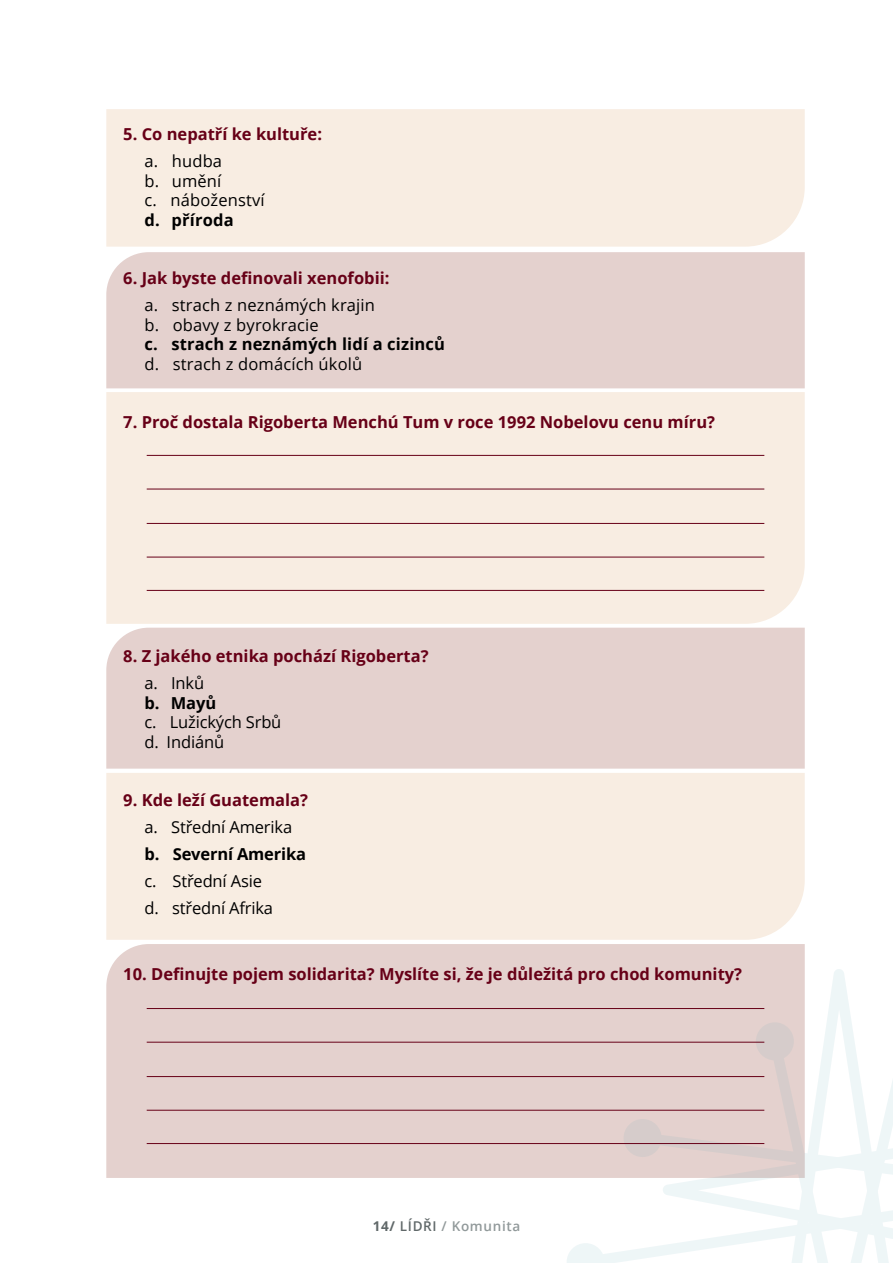
<style>
.page{position:relative;width:893px;height:1263px;background:#fff}
.page>*{position:absolute;margin:0;border:0;box-sizing:border-box;transform-origin:0 0}
.t1{font:700 16.5px "Open Sans";color:#670017}
.t2{font:16.5px/19.5px "Open Sans";letter-spacing:.01em;color:#000}
.t3{font:16.5px/19.5px "Open Sans";letter-spacing:-.01em;color:#000}
.t4{font:700 16.5px "Open Sans";letter-spacing:.01em;color:#000}
.t5{font:700 16.5px "Open Sans";letter-spacing:-.01em;color:#000}
.t6{font:600 13.5px "Open Sans";letter-spacing:.05em;color:#91999a}
.s1{font-weight:700;color:#606869}
.s2{color:#606869}
</style>
<div class="page">
<div style="left:106px;top:944px;width:699px;height:234px;background:#e4d1ce"></div>
<div style="left:106px;top:392px;width:699px;height:232px;background:#f8ede2"></div>
<div style="left:106px;top:773px;width:699px;height:167px;background:#f8ede2"></div>
<div style="left:106px;top:109px;width:699px;height:138px;background:#f8ede2"></div>
<div style="left:106px;top:252px;width:699px;height:136px;background:#e4d1ce"></div>
<div style="left:106px;top:628px;width:699px;height:141px;background:#e4d1ce"></div>
<svg style="left:567px;top:969px;width:326px;height:294px"></svg>
<div style="left:624px;top:1119px;width:38px;height:38px;background:#d6cccb;border-radius:50%"></div>
<div style="left:756px;top:1022px;width:38px;height:38px;background:#d6cccb;border-radius:50%"></div>
<hr style="left:147px;top:455px;width:617px;height:1px;background:#670017">
<hr style="left:147px;top:523px;width:617px;height:1px;background:#670017">
<hr style="left:147px;top:489px;width:617px;height:1px;background:#670017">
<hr style="left:147px;top:557px;width:617px;height:1px;background:#670017">
<hr style="left:147px;top:590px;width:617px;height:1px;background:#670017">
<hr style="left:147px;top:1008px;width:617px;height:1px;background:#670017">
<hr style="left:147px;top:1076px;width:617px;height:1px;background:#670017">
<hr style="left:147px;top:1042px;width:617px;height:1px;background:#670017">
<hr style="left:147px;top:1110px;width:617px;height:1px;background:#670017">
<hr style="left:147px;top:1143px;width:617px;height:1px;background:#670017">
<p class="t1" style="left:123px;top:123px;width:200px">5. Co nepatří ke kultuře:</p>
<p class="t2" style="left:145px;top:151px;width:122px">a. hudba<br>b. umění<br>c. náboženství</p>
<p class="t4" style="left:145px;top:208px;width:91px">d. příroda</p>
<p class="t1" style="left:123px;top:267px;width:268px">6. Jak byste definovali xenofobii:</p>
<p class="t2" style="left:145px;top:295px;width:232px">a. strach z neznámých krajin b. obavy z byrokracie</p>
<p class="t4" style="left:145px;top:333px;width:302px">c. strach z neznámých lidí a cizinců</p>
<p class="t2" style="left:145px;top:354px;width:219px">d. strach z domácích úkolů</p>
<p class="t1" style="left:123px;top:411px;width:593px">7. Proč dostala Rigoberta Menchú Tum v roce 1992 Nobelovu cenu míru?</p>
<p class="t1" style="left:123px;top:645px;width:307px">8. Z jakého etnika pochází Rigoberta?</p>
<p class="t2" style="left:145px;top:673px;width:61px">a. Inků</p>
<p class="t4" style="left:145px;top:691px;width:73px">b. Mayů</p>
<p class="t3" style="left:145px;top:712px;width:138px">c. Lužických Srbů d. Indiánů</p>
<p class="t1" style="left:123px;top:789px;width:186px">9. Kde leží Guatemala?</p>
<p class="t3" style="left:145px;top:817px;width:149px">a. Střední Amerika</p>
<p class="t5" style="left:145px;top:843px;width:163px">b. Severní Amerika</p>
<p class="t3" style="left:145px;top:867px;width:130px;line-height:27px">c. Střední Asie d. střední Afrika</p>
<p class="t1" style="left:123px;top:963px;width:620px">10. Definujte pojem solidarita? Myslíte si, že je důležitá pro chod komunity?</p>
<p class="t6" style="left:373px;top:1216px;width:149px"><span class="s1">14/</span> <span class="s2">LÍDŘI</span> / Komunita</p>
</div>
